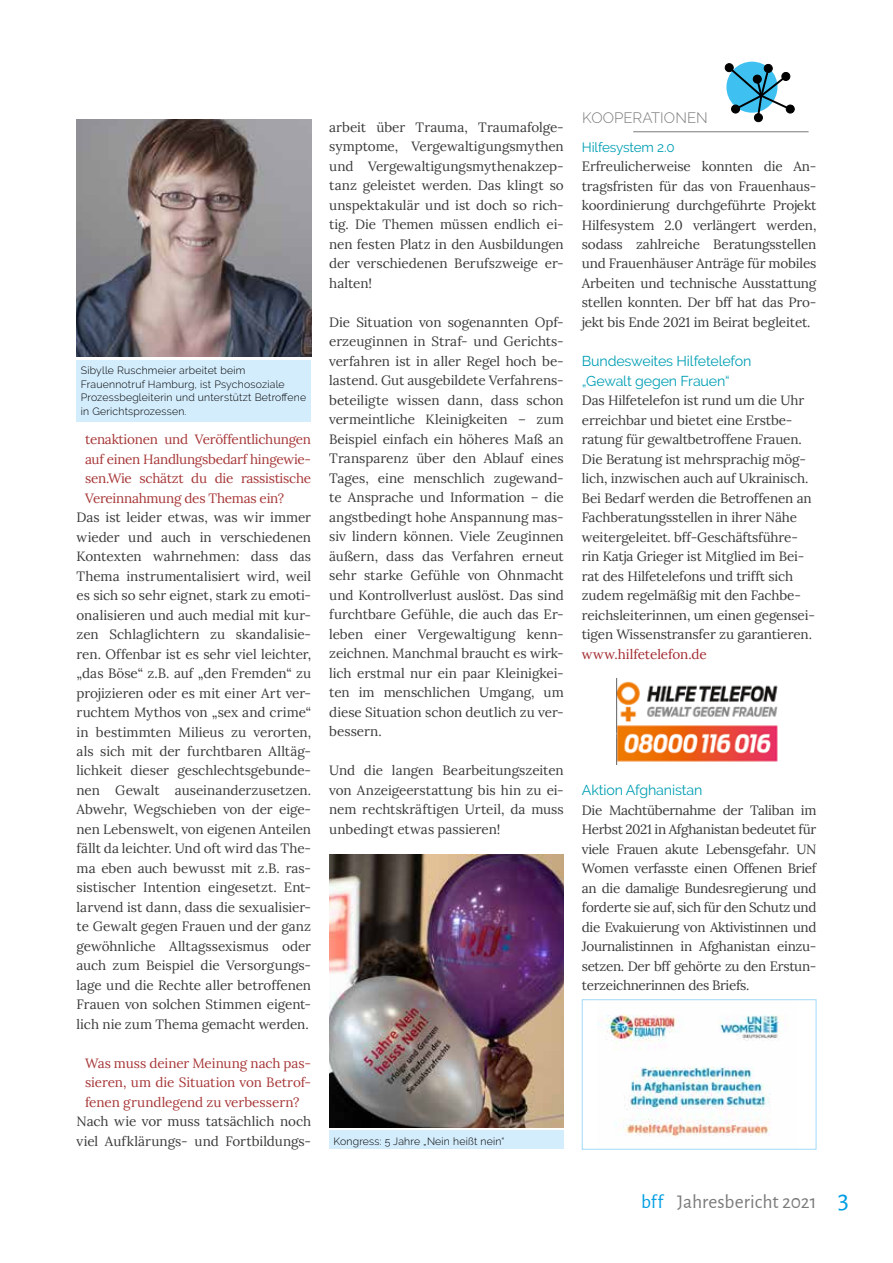
<style>
.page{position:relative;width:893px;height:1263px;background:#fff}
.page>*{position:absolute;margin:0;border:0;box-sizing:border-box;transform-origin:0 0}
.t1{font:19.5px "Alegreya Sans";color:#7a7b7a}
.t2{font:300 15px "Raleway";color:#7a7b7a}
.t3{font:14.25px/19.5px "Raleway";letter-spacing:-.01em;color:#009fb4}
.t4{font:13.5px/19.5px "Lora";letter-spacing:-.01em;color:#3a3a39;text-align:justify}
.t5{font:13.5px/19.5px "Lora";letter-spacing:-.02em;color:#a73637;text-align:justify}
.t6{font:13.5px "Lora";letter-spacing:-.01em;color:#a22a2f}
.t7{font:13.5px "Raleway";letter-spacing:-.01em;color:#009fb4}
.t8{font:300 10.5px/13.5px "Raleway";letter-spacing:.02em;color:#000}
.s1{color:#009ee3}
.s2{font-size:27px;color:#009ee3}
</style>
<div class="page">
<hr style="left:633px;top:131px;width:176px;height:1px;background:#7a7b7a">
<div style="left:725px;top:63px;width:8px;height:9px;border:1px solid #000;border-radius:50%"></div>
<div style="left:754px;top:114px;width:8px;height:8px;background:#000;border-radius:50%"></div>
<div style="left:754px;top:113px;width:9px;height:9px;border:1px solid #000;border-radius:50%"></div>
<div style="left:786px;top:105px;width:8px;height:8px;border:1px solid #000;border-radius:50%"></div>
<div style="left:764px;top:64px;width:8px;height:9px;border:1px solid #000;border-radius:50%"></div>
<svg style="left:726px;top:65px;width:67px;height:51px"></svg>
<img style="left:597px;top:1014px;width:191px;height:123px">
<div style="left:582px;top:999px;width:234px;height:150px;border:1px solid #a1daf8"></div>
<img style="left:616px;top:678px;width:162px;height:87px">
<img style="left:77px;top:119px;width:234px;height:238px">
<div style="left:77px;top:360px;width:234px;height:62px;background:#d4edfc"></div>
<img style="left:329px;top:855px;width:235px;height:272px">
<div style="left:329px;top:1131px;width:235px;height:18px;background:#d4edfc"></div>
<p class="t8" style="left:81px;top:364px;width:227px">Sibylle Ruschmeier arbeitet beim Frauennotruf Hamburg, ist Psychosoziale Prozessbegleiterin und unterstützt Betroffene in Gerichtsprozessen.</p>
<p class="t5" style="left:85px;top:429px;width:228px">tenaktionen und Veröffentlichungen auf einen Handlungsbedarf hingewie&shy;sen.Wie schätzt du die rassistische Vereinnahmung des Themas ein?</p>
<p class="t4" style="left:77px;top:507px;width:236px">Das ist leider etwas, was wir immer wieder und auch in verschiedenen Kontexten wahrnehmen: dass das Thema instrumentalisiert wird, weil es sich so sehr eignet, stark zu emoti&shy;onalisieren und auch medial mit kur&shy;zen Schlaglichtern zu skandalisie&shy;ren. Offenbar ist es sehr viel leichter, „das Böse“ z.B. auf „den Fremden“ zu projizieren oder es mit einer Art ver&shy;ruchtem Mythos von „sex and crime“ in bestimmten Milieus zu verorten, als sich mit der furchtbaren Alltäg&shy;lichkeit dieser geschlechtsgebunde&shy;nen Gewalt auseinanderzusetzen.<br>Abwehr, Wegschieben von der eige&shy;nen Lebenswelt, von eigenen Anteilen fällt da leichter. Und oft wird das The&shy;ma eben auch bewusst mit z.B. ras&shy;sistischer Intention eingesetzt. Ent&shy;larvend ist dann, dass die sexualisier&shy;te Gewalt gegen Frauen und der ganz gewöhnliche Alltagssexismus oder auch zum Beispiel die Versorgungs&shy;lage und die Rechte aller betroffenen Frauen von solchen Stimmen eigent&shy;lich nie zum Thema gemacht werden.</p>
<p class="t5" style="left:85px;top:1052px;width:228px">Was muss deiner Meinung nach pas&shy;sieren, um die Situation von Betrof&shy;fenen grundlegend zu verbessern?</p>
<p class="t4" style="left:77px;top:1111px;width:236px">Nach wie vor muss tatsächlich noch viel Aufklärungs- und Fortbildungs-</p>
<p class="t4" style="left:329px;top:116px;width:236px">arbeit über Trauma, Traumafolge&shy;symptome, Vergewaltigungsmythen und Vergewaltigungsmythenakzep&shy;tanz geleistet werden. Das klingt so unspektakulär und ist doch so rich&shy;tig. Die Themen müssen endlich ei&shy;nen festen Platz in den Ausbildungen der verschiedenen Berufszweige er&shy;halten!</p>
<p class="t4" style="left:329px;top:311px;width:236px">Die Situation von sogenannten Opf&shy;erzeuginnen in Straf- und Gerichts&shy;verfahren ist in aller Regel hoch be&shy;lastend. Gut ausgebildete Verfahrens&shy;beteiligte wissen dann, dass schon vermeintliche Kleinigkeiten – zum Beispiel einfach ein höheres Maß an Transparenz über den Ablauf eines Tages, eine menschlich zugewand&shy;te Ansprache und Information – die angstbedingt hohe Anspannung mas&shy;siv lindern können. Viele Zeuginnen äußern, dass das Verfahren erneut sehr starke Gefühle von Ohnmacht und Kontrollverlust auslöst. Das sind furchtbare Gefühle, die auch das Er&shy;leben einer Vergewaltigung kenn&shy;zeichnen. Manchmal braucht es wirk&shy;lich erstmal nur ein paar Kleinigkei&shy;ten im menschlichen Umgang, um diese Situation schon deutlich zu ver&shy;bessern.</p>
<p class="t4" style="left:329px;top:760px;width:236px">Und die langen Bearbeitungszeiten von Anzeigeerstattung bis hin zu ei&shy;nem rechtskräftigen Urteil, da muss unbedingt etwas passieren!</p>
<p class="t2" style="left:582px;top:109px;width:127px">KOOPERATIONEN</p>
<p class="t7" style="left:582px;top:139px;width:94px">Hilfesystem 2.0</p>
<p class="t4" style="left:582px;top:156px;width:236px">Erfreulicherweise konnten die An&shy;tragsfristen für das von Frauenhaus&shy;koordinierung durchgeführte Projekt Hilfesystem 2.0 verlängert werden, sodass zahlreiche Beratungsstellen und Frauenhäuser Anträge für mobiles Arbeiten und technische Ausstattung stellen konnten. Der bff hat das Pro&shy;jekt bis Ende 2021 im Beirat begleitet.</p>
<p class="t3" style="left:582px;top:351px;width:171px">Bundesweites Hilfetelefon „Gewalt gegen Frauen“</p>
<p class="t4" style="left:582px;top:390px;width:235px;text-align:left">Das Hilfetelefon ist rund um die Uhr erreichbar und bietet eine Erstbe&shy;ratung für gewaltbetroffene Frauen.<br>Die Beratung ist mehrsprachig mög&shy;lich, inzwischen auch auf Ukrainisch.<br>Bei Bedarf werden die Betroffenen an Fachberatungsstellen in ihrer Nähe weitergeleitet. bff-Geschäftsführe&shy;rin Katja Grieger ist Mitglied im Bei&shy;rat des Hilfetelefons und trifft sich zudem regelmäßig mit den Fachbe&shy;reichsleiterinnen, um einen gegensei&shy;tigen Wissenstransfer zu garantieren.</p>
<p class="t6" style="left:582px;top:643px;width:126px">www.hilfetelefon.de</p>
<p class="t3" style="left:582px;top:780px;width:122px">Aktion Afghanistan</p>
<p class="t4" style="left:582px;top:799px;width:236px">Die Machtübernahme der Taliban im Herbst 2021 in Afghanistan bedeutet für viele Frauen akute Lebensgefahr. UN Women verfasste einen Offenen Brief an die damalige Bundesregierung und forderte sie auf, sich für den Schutz und die Evakuierung von Aktivistinnen und Journalistinnen in Afghanistan einzu&shy;setzen. Der bff gehörte zu den Erstun&shy;terzeichnerinnen des Briefs.</p>
<p class="t8" style="left:333px;top:1134px;width:173px">Kongress: 5 Jahre „Nein heißt nein“</p>
<h1 class="t1" style="left:641px;top:1188px;width:209px"><span class="s1">bff</span> Jahresbericht 2021 <span class="s2">3</span></h1>
</div>
